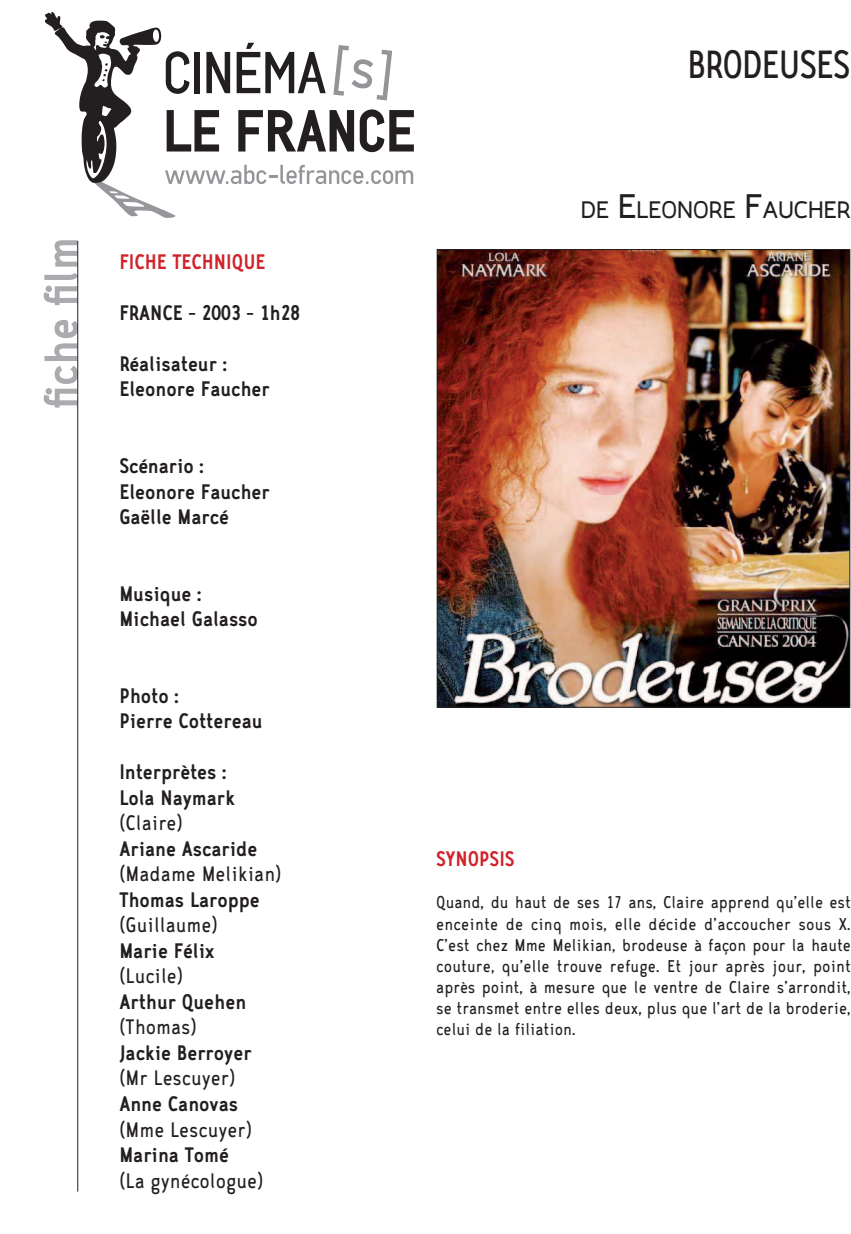
<style>
.page{position:relative;width:851px;height:1234px;background:#fff}
.page>*{position:absolute;margin:0;border:0;box-sizing:border-box;transform-origin:0 0}
.t1{font:700 54px "CA Zaracusa Narrow";color:#aaabaf}
.t2{font:45px "CA Zaracusa Narrow";letter-spacing:-.04em;color:#231f20}
.t3{font:27.3px "CA Zaracusa Wide";letter-spacing:-.02em;color:#231f20}
.t4{font:700 24px/25.5px "CA Zaracusa Narrow";color:#231f20}
.t5{font:24px "CA Zaracusa Narrow";color:#231f20}
.t6{font:700 24px "CA Zaracusa Narrow";color:#d1232a}
.t7{font:19.5px/21px "CA Zaracusa Narrow";color:#231f20;text-align:justify}
.s1{font-size:39px}
</style>
<div class="page">
<hr style="left:77px;top:241px;width:1px;height:950px;background:#231f20">
<svg style="left:45px;top:13px;width:369px;height:205px"></svg>
<img style="left:439px;top:251px;width:408px;height:454px">
<h1 class="t1" style="left:44px;top:407px;width:172px;rotate:-90deg">fiche film</h1>
<p class="t6" style="left:119px;top:254px;width:148px">FICHE TECHNIQUE</p>
<p class="t4" style="left:119px;top:290px;width:182px;line-height:51px">FRANCE - 2003 - 1h28<br>Réalisateur :</p>
<p class="t4" style="left:119px;top:379px;width:152px">Eleonore Faucher</p>
<p class="t4" style="left:119px;top:456px;width:152px">Scénario :<br>Eleonore Faucher<br>Gaëlle Marcé</p>
<p class="t4" style="left:119px;top:583px;width:140px">Musique :<br>Michael Galasso</p>
<p class="t4" style="left:119px;top:685px;width:145px">Photo :<br>Pierre Cottereau</p>
<p class="t4" style="left:119px;top:762px;width:117px">Interprètes :<br>Lola Naymark</p>
<p class="t5" style="left:119px;top:815px;width:65px">(Claire)</p>
<p class="t4" style="left:119px;top:838px;width:140px">Ariane Ascaride</p>
<p class="t5" style="left:119px;top:866px;width:164px">(Madame Melikian)</p>
<p class="t4" style="left:119px;top:889px;width:142px">Thomas Laroppe</p>
<p class="t5" style="left:119px;top:917px;width:100px">(Guillaume)</p>
<p class="t4" style="left:119px;top:940px;width:96px">Marie Félix</p>
<p class="t5" style="left:119px;top:968px;width:65px">(Lucile)</p>
<p class="t4" style="left:119px;top:991px;width:128px">Arthur Quehen</p>
<p class="t5" style="left:119px;top:1019px;width:79px">(Thomas)</p>
<p class="t4" style="left:119px;top:1042px;width:134px">Jackie Berroyer</p>
<p class="t5" style="left:119px;top:1070px;width:118px">(Mr Lescuyer)</p>
<p class="t4" style="left:119px;top:1093px;width:120px">Anne Canovas</p>
<p class="t5" style="left:119px;top:1121px;width:134px">(Mme Lescuyer)</p>
<p class="t4" style="left:119px;top:1144px;width:111px">Marina Tomé</p>
<p class="t5" style="left:119px;top:1172px;width:146px">(La gynécologue)</p>
<h2 class="t2" style="left:686px;top:51px;width:165px">BRODEUSES</h2>
<h3 class="t3" style="left:580px;top:201px;width:272px">DE <span class="s1">E</span>LEONORE <span class="s1">F</span>AUCHER</h3>
<p class="t6" style="left:436px;top:851px;width:80px">SYNOPSIS</p>
<p class="t7" style="left:436px;top:894px;width:416px">Quand, du haut de ses 17 ans, Claire apprend qu’elle est enceinte de cinq mois, elle décide d’accoucher sous X.<br>C’est chez Mme Melikian, brodeuse à façon pour la haute couture, qu’elle trouve refuge. Et jour après jour, point après point, à mesure que le ventre de Claire s’arrondit, se transmet entre elles deux, plus que l’art de la broderie, celui de la filiation.</p>
</div>
